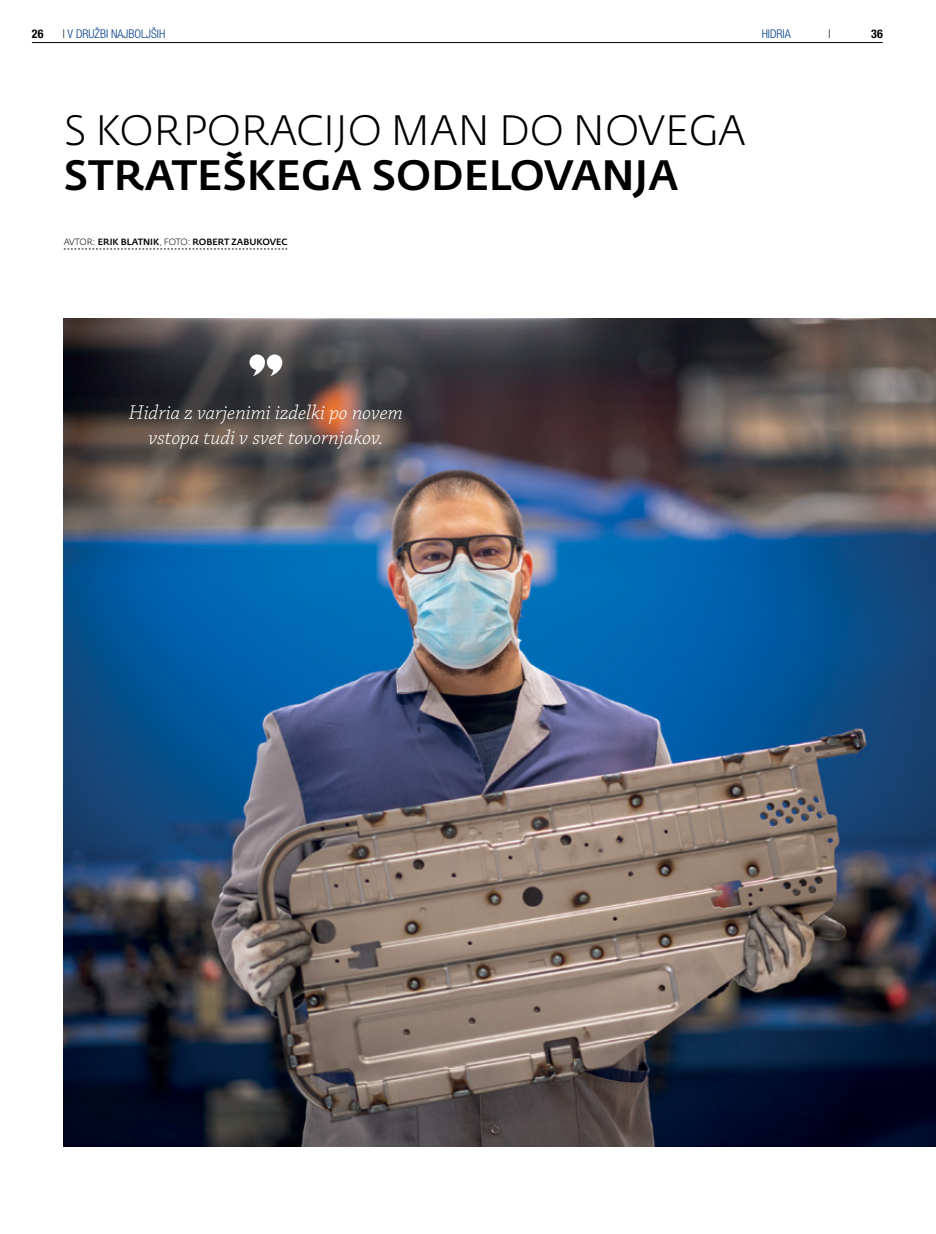
<style>
.page{position:relative;width:936px;height:1234px;background:#fff}
.page>*{position:absolute;margin:0;border:0;box-sizing:border-box;transform-origin:0 0}
.t1{font:42px "Fedra Sans CE Light TF";color:#000}
.t2{font:500 42px "Fedra Sans CE";color:#000}
.t3{font:italic 300 21px/25.5px "Chaparral Pro";color:#fff;text-align:center}
.t4{font:300 condensed 12px "Helvetica Neue LT Pro";color:#023f88}
.t5{font:700 condensed 12px "Helvetica Neue LT Pro";color:#000}
.t6{font:300 condensed 12px "Helvetica Neue LT Pro";color:#000}
.t7{font:500 9px "Fedra Sans CE";color:#000}
.s1{color:#000}
.s2{font-family:"Fedra Sans CE Light TF";font-weight:400}
</style>
<div class="page">
<hr style="left:32px;top:42px;width:850px;height:1px;background:#000">
<img style="left:64px;top:318px;width:871px;height:828px">
<svg style="left:64px;top:249px;width:223px;height:1px"></svg>
<svg style="left:249px;top:354px;width:33px;height:22px"></svg>
<p class="t5" style="left:32px;top:27px;width:13px">26</p>
<p class="t4" style="left:62px;top:27px;width:104px"><span class="s1">|</span> V DRUŽBI NAJBOLJŠIH</p>
<p class="t4" style="left:761px;top:27px;width:31px">HIDRIA</p>
<p class="t6" style="left:828px;top:27px;width:4px">|</p>
<p class="t5" style="left:871px;top:27px;width:13px">36</p>
<h1 class="t1" style="left:64px;top:107px;width:683px">S KORPORACIJO MAN DO NOVEGA</h1>
<h1 class="t2" style="left:64px;top:149px;width:616px">STRATEŠKEGA SODELOVANJA</h1>
<p class="t7" style="left:64px;top:236px;width:225px"><span class="s2">AVTOR:</span> ERIK BLATNIK<span class="s2">, FOTO:</span> ROBERT ZABUKOVEC</p>
<p class="t3" style="left:129px;top:400px;width:275px">Hidria z varjenimi izdelki po novem vstopa tudi v svet tovornjakov.</p>
</div>
